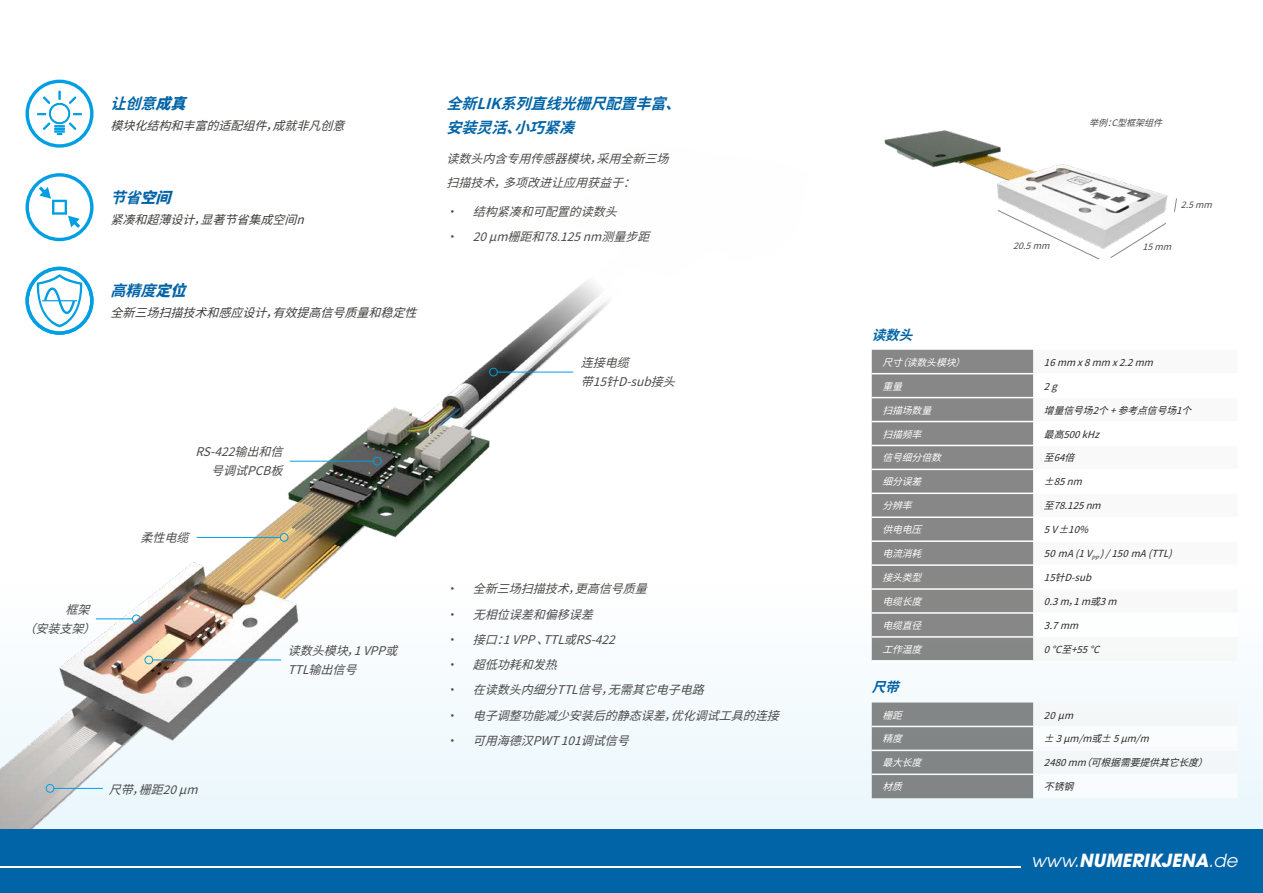
<style>
.page{position:relative;width:1263px;height:893px;background:#fff}
.page>*{position:absolute;margin:0;border:0;box-sizing:border-box;transform-origin:0 0}
.t1{font:italic 700 18px "ITC Avant Garde Std";color:#fff}
.t2{font:italic 700 15px/24px "Noto Sans CJ Ksc";color:#0064a7}
.Absatzformat_1{font:italic 700 13.5px "Noto Sans CJ Ksc";color:#0064a7}
.tabheadNJ{font:italic 700 13.5px "Noto Sans CJ Ksc";color:#0064a7}
.t3{font:italic 12px/24px "Noto Sans CJ Ksc";color:#4a4a49}
.t4{font:italic 12px "Noto Sans CJ Ksc";color:#3c3c3b}
.tabbodyNJ{font:italic 9.75px "Noto Sans CJ Ksc";color:#282827}
.tabbodyNJ-2{font:italic 9.75px "Noto Sans CJ Ksc";color:#fff}
.Absatzformat_2{font:italic 9.75px "Noto Sans CJ Ksc";color:#282827}
.t5{font:italic 9px "Noto Sans CJ Ksc";color:#4a4a49}
.s1{font-weight:900}
.s2{font-style:normal}
.s3{font-weight:400}
</style>
<div class="page">
<div style="left:0;top:574px;width:1263px;height:255px;background:#f7fafd"></div>
<img style="left:0;top:202px;width:955px;height:627px">
<div style="left:0;top:829px;width:1263px;height:64px;background:#0064a7"></div>
<hr style="left:0;top:866px;width:1020px;height:1px;background:#fff">
<svg style="left:872px;top:702px;width:162px;height:96px;background:#848788"></svg>
<hr style="left:872px;top:726px;width:161px;height:1px;background:#fff">
<hr style="left:1033px;top:726px;width:204px;height:1px;background:#fff">
<hr style="left:872px;top:750px;width:161px;height:1px;background:#fff">
<hr style="left:1033px;top:750px;width:204px;height:1px;background:#fff">
<hr style="left:872px;top:774px;width:161px;height:1px;background:#fff">
<hr style="left:1033px;top:774px;width:204px;height:1px;background:#fff">
<div style="left:872px;top:350px;width:161px;height:310px;background:#878787"></div>
<svg style="left:1033px;top:374px;width:1px;height:263px"></svg>
<hr style="left:872px;top:373px;width:161px;height:1px;background:#fff">
<hr style="left:872px;top:397px;width:161px;height:1px;background:#fff">
<hr style="left:1033px;top:397px;width:204px;height:1px;background:#fff">
<hr style="left:872px;top:421px;width:161px;height:1px;background:#fff">
<hr style="left:1033px;top:421px;width:204px;height:1px;background:#fff">
<hr style="left:872px;top:445px;width:161px;height:1px;background:#fff">
<hr style="left:1033px;top:445px;width:204px;height:1px;background:#fff">
<hr style="left:872px;top:469px;width:161px;height:1px;background:#fff">
<hr style="left:1033px;top:469px;width:204px;height:1px;background:#fff">
<hr style="left:872px;top:493px;width:161px;height:1px;background:#fff">
<hr style="left:1033px;top:493px;width:204px;height:1px;background:#fff">
<hr style="left:872px;top:516px;width:161px;height:2px;background:#fff">
<hr style="left:1033px;top:516px;width:204px;height:2px;background:#fff">
<hr style="left:872px;top:540px;width:161px;height:2px;background:#fff">
<hr style="left:1033px;top:540px;width:204px;height:2px;background:#fff">
<hr style="left:872px;top:564px;width:161px;height:2px;background:#fff">
<hr style="left:1033px;top:564px;width:204px;height:2px;background:#fff">
<hr style="left:872px;top:588px;width:161px;height:2px;background:#fff">
<hr style="left:1033px;top:588px;width:204px;height:2px;background:#fff">
<hr style="left:872px;top:612px;width:161px;height:2px;background:#fff">
<hr style="left:1033px;top:612px;width:204px;height:2px;background:#fff">
<hr style="left:872px;top:636px;width:161px;height:2px;background:#fff">
<hr style="left:872px;top:660px;width:161px;height:2px;background:#fff">
<svg style="left:26px;top:267px;width:68px;height:68px"></svg>
<img style="left:859px;top:130px;width:309px;height:184px">
<svg style="left:1109px;top:222px;width:58px;height:37px"></svg>
<svg style="left:1174px;top:198px;width:3px;height:14px"></svg>
<svg style="left:997px;top:209px;width:103px;height:51px"></svg>
<svg style="left:26px;top:173px;width:68px;height:68px"></svg>
<svg style="left:26px;top:80px;width:68px;height:68px"></svg>
<hr style="left:54px;top:788px;width:49px;height:1px;background:#009fe3">
<div style="left:46px;top:784px;width:8px;height:9px;border:1px solid #009fe3;border-radius:50%"></div>
<hr style="left:153px;top:660px;width:128px;height:1px;background:#009fe3">
<div style="left:145px;top:656px;width:8px;height:8px;border:1px solid #009fe3;border-radius:50%"></div>
<hr style="left:96px;top:618px;width:37px;height:1px;background:#009fe3">
<div style="left:132px;top:615px;width:9px;height:8px;border:1px solid #009fe3;border-radius:50%"></div>
<hr style="left:197px;top:537px;width:84px;height:1px;background:#009fe3">
<div style="left:280px;top:533px;width:8px;height:9px;border:1px solid #009fe3;border-radius:50%"></div>
<hr style="left:290px;top:461px;width:84px;height:1px;background:#009fe3">
<div style="left:373px;top:457px;width:8px;height:8px;border:1px solid #009fe3;border-radius:50%"></div>
<hr style="left:497px;top:372px;width:76px;height:1px;background:#009fe3">
<div style="left:489px;top:368px;width:9px;height:8px;border:1px solid #009fe3;border-radius:50%"></div>
<p class="t2" style="left:111px;top:92px;width:88px">让创意<span class="s1">成真</span></p>
<p class="t4" style="left:111px;top:119px;width:245px">模块化结构和丰富的适配组件，成就非凡创意</p>
<p class="t2" style="left:111px;top:185px;width:73px">节省<span class="s1">空间</span></p>
<p class="t4" style="left:111px;top:213px;width:204px">紧凑和超薄设计，显著节省集成空间n</p>
<p class="t2" style="left:111px;top:279px;width:88px">高精度<span class="s1">定位</span></p>
<p class="t4" style="left:111px;top:306px;width:317px">全新三场扫描技术和感应设计，有效提高信号质量和稳定性</p>
<p class="t3" style="left:66px;top:598px;width:35px">框架</p>
<p class="t3" style="left:24px;top:617px;width:82px">（安装支架）</p>
<p class="t3" style="left:195px;top:440px;width:98px">RS-422输出和信</p>
<p class="t3" style="left:211px;top:459px;width:82px">号调试PCB板</p>
<p class="t3" style="left:141px;top:526px;width:59px">柔性电缆</p>
<p class="t3" style="left:288px;top:639px;width:120px">读数头模块，1 VPP或</p>
<p class="t3" style="left:288px;top:658px;width:80px">TTL输出信号</p>
<p class="t3" style="left:109px;top:777px;width:99px">尺带，栅距20 μm</p>
<p class="t2" style="left:446px;top:92px;width:247px">全新LIK系列直线光栅尺配置丰富、安装灵活、小巧紧凑</p>
<p class="t3" style="left:446px;top:146px;width:233px">读数头内含专用传感器模块，采用全新三场扫描技术，多项改进让应用获益于：</p>
<p class="t3" style="left:446px;top:200px;width:181px"><span class="s2">•</span> 结构紧凑和可配置的读数头</p>
<p class="t3" style="left:446px;top:225px;width:213px"><span class="s2">•</span> 20 μm栅距和78.125 nm测量步距</p>
<p class="t3" style="left:581px;top:351px;width:59px">连接电缆</p>
<p class="t3" style="left:581px;top:370px;width:105px">带15针D-sub接头</p>
<p class="t3" style="left:446px;top:577px;width:211px"><span class="s2">•</span> 全新三场扫描技术，更高信号质量</p>
<p class="t3" style="left:446px;top:602px;width:157px"><span class="s2">•</span> 无相位误差和偏移误差</p>
<p class="t3" style="left:446px;top:628px;width:179px"><span class="s2">•</span> 接口：1 VPP 、TTL或RS-422</p>
<p class="t3" style="left:446px;top:653px;width:121px"><span class="s2">•</span> 超低功耗和发热</p>
<p class="t3" style="left:446px;top:678px;width:268px"><span class="s2">•</span> 在读数头内细分TTL信号，无需其它电子电路</p>
<p class="t3" style="left:446px;top:703px;width:343px"><span class="s2">•</span> 电子调整功能减少安装后的静态误差，优化调试工具的连接</p>
<p class="t3" style="left:446px;top:729px;width:193px"><span class="s2">•</span> 可用海德汉PWT 101调试信号</p>
<p class="t5" style="left:1089px;top:117px;width:82px">举例：C型框架组件</p>
<p class="t5" style="left:1181px;top:200px;width:40px">2.5 mm</p>
<p class="t5" style="left:1013px;top:241px;width:45px">20.5 mm</p>
<p class="t5" style="left:1142px;top:242px;width:37px">15 mm</p>
<p class="Absatzformat_1" style="left:872px;top:327px;width:52px">读数头</p>
<p class="tabbodyNJ-2" style="left:882px;top:357px;width:91px">尺寸（读数头模块）</p>
<p class="tabbodyNJ" style="left:1044px;top:357px;width:118px">16mmx8mmx2.2mm</p>
<p class="tabbodyNJ-2" style="left:882px;top:381px;width:28px">重量</p>
<p class="tabbodyNJ" style="left:1044px;top:381px;width:22px">2g</p>
<p class="tabbodyNJ-2" style="left:882px;top:404px;width:58px">扫描场数量</p>
<p class="tabbodyNJ" style="left:1044px;top:404px;width:156px">增量信号场2个 + 参考点信号场1个</p>
<p class="tabbodyNJ-2" style="left:882px;top:428px;width:48px">扫描频率</p>
<p class="tabbodyNJ" style="left:1044px;top:428px;width:64px">最高500 kHz</p>
<p class="tabbodyNJ-2" style="left:882px;top:452px;width:67px">信号细分倍数</p>
<p class="tabbodyNJ" style="left:1044px;top:452px;width:39px">至64倍</p>
<p class="tabbodyNJ-2" style="left:882px;top:476px;width:48px">细分误差</p>
<p class="tabbodyNJ" style="left:1044px;top:476px;width:47px">±85 nm</p>
<p class="tabbodyNJ-2" style="left:882px;top:500px;width:38px">分辨率</p>
<p class="tabbodyNJ" style="left:1044px;top:500px;width:66px">至78.125 nm</p>
<p class="tabbodyNJ-2" style="left:882px;top:524px;width:48px">供电电压</p>
<p class="tabbodyNJ" style="left:1044px;top:524px;width:53px">5 V±10%</p>
<p class="tabbodyNJ-2" style="left:882px;top:548px;width:48px">电流消耗</p>
<p class="tabbodyNJ" style="left:1044px;top:548px;width:137px">50 mA (1 V<sub>PP</sub> ) / 150 mA (TTL)</p>
<p class="tabbodyNJ-2" style="left:882px;top:572px;width:48px">接头类型</p>
<p class="tabbodyNJ" style="left:1044px;top:572px;width:56px">15针D-sub</p>
<p class="tabbodyNJ-2" style="left:882px;top:596px;width:48px">电缆长度</p>
<p class="tabbodyNJ" style="left:1044px;top:596px;width:82px">0.3 m，1 m或3 m</p>
<p class="tabbodyNJ-2" style="left:882px;top:620px;width:48px">电缆直径</p>
<p class="tabbodyNJ" style="left:1044px;top:620px;width:43px">3.7 mm</p>
<p class="tabbodyNJ-2" style="left:882px;top:644px;width:48px">工作温度</p>
<p class="Absatzformat_2" style="left:1044px;top:644px;width:64px">0 °C至+55 °C</p>
<p class="tabheadNJ" style="left:872px;top:680px;width:39px">尺带</p>
<p class="tabbodyNJ-2" style="left:882px;top:709px;width:28px">栅距</p>
<p class="tabbodyNJ" style="left:1044px;top:709px;width:38px">20 µm</p>
<p class="tabbodyNJ-2" style="left:882px;top:733px;width:28px">精度</p>
<p class="tabbodyNJ" style="left:1044px;top:733px;width:114px">± 3 μm/m或± 5 μm/m</p>
<p class="tabbodyNJ-2" style="left:882px;top:757px;width:48px">最大长度</p>
<p class="tabbodyNJ" style="left:1044px;top:757px;width:172px">2480 mm（可根据需要提供其它长度）</p>
<p class="tabbodyNJ-2" style="left:882px;top:781px;width:28px">材质</p>
<p class="tabbodyNJ" style="left:1044px;top:781px;width:38px">不锈钢</p>
<p class="t1" style="left:1031px;top:849px;width:208px"><span class="s3">www.</span>NUMERIKJENA<span class="s3">.de</span></p>
</div>
